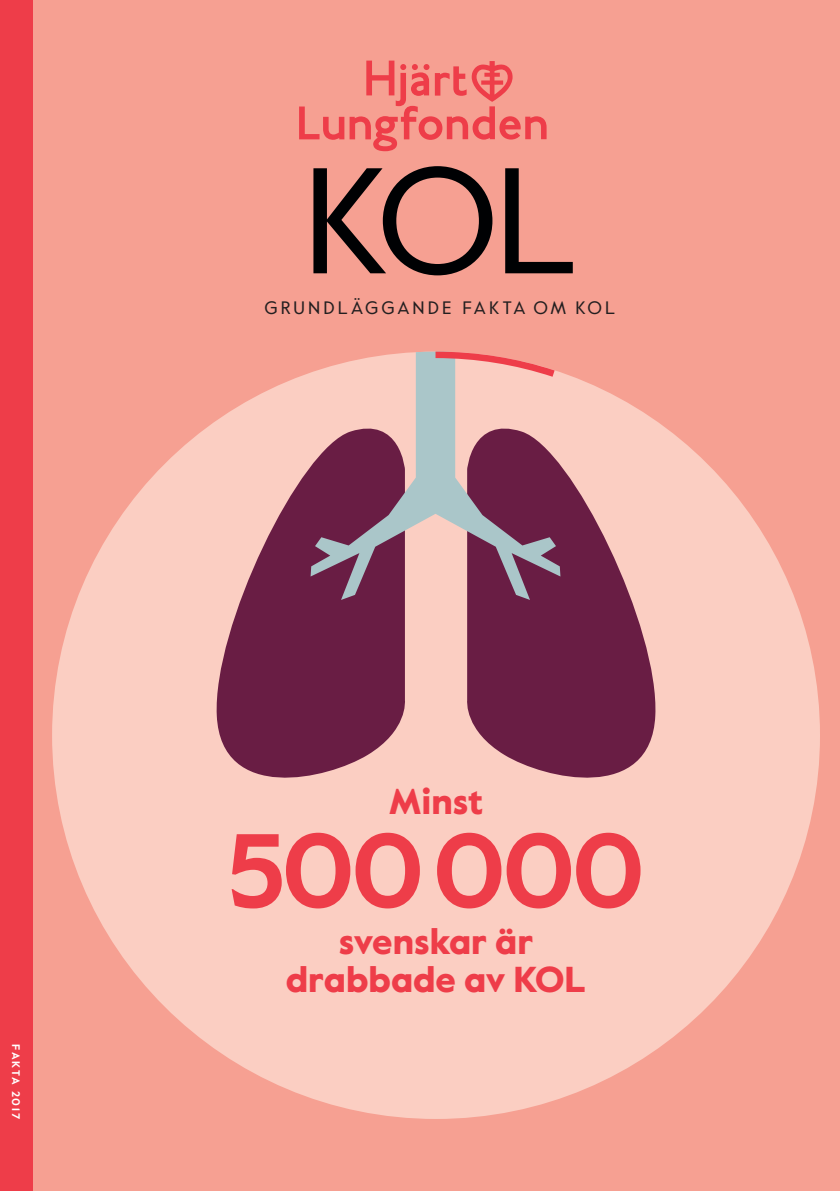
<style>
.page{position:relative;width:840px;height:1191px;background:#fff}
.page>*{position:absolute;margin:0;border:0;box-sizing:border-box;transform-origin:0 0}
.t1{font:150px "Value";color:#000103}
.t2{font:700 104px "Value";letter-spacing:-.04em;color:#ee3d49}
.Ingress{font:900 36px/38px "Value";color:#ee3d49;text-align:center}
.t3{font:18px "Value";letter-spacing:.175em;color:#231f20}
.t4{font:700 11px "Value";letter-spacing:.175em;color:#fff}
</style>
<div class="page">
<div style="left:32px;top:0;width:807px;height:1191px;background:#f6a092"></div>
<div style="left:0;top:0;width:32px;height:1191px;background:#ee3d49"></div>
<div style="left:52px;top:351px;width:767px;height:768px;background:#fbcec2;border-radius:50%"></div>
<svg style="left:212px;top:415px;width:193px;height:363px;fill:#691d44"></svg>
<svg style="left:467px;top:415px;width:192px;height:363px;fill:#691d44"></svg>
<svg style="left:310px;top:351px;width:250px;height:249px"></svg>
<svg style="left:435px;top:351px;width:119px;height:26px"></svg>
<svg style="left:299px;top:61px;width:247px;height:90px"></svg>
<p class="t4" style="left:24px;top:1044px;width:76px;rotate:90deg">FAKTA 2017</p>
<p class="t1" style="left:303px;top:117px;width:276px">KOL</p>
<p class="t3" style="left:264px;top:295px;width:352px">GRUNDLÄGGANDE FAKTA OM KOL</p>
<p class="Ingress" style="left:388px;top:782px;width:96px">Minst</p>
<p class="t2" style="left:227px;top:798px;width:419px">500000</p>
<p class="Ingress" style="left:285px;top:923px;width:302px">svenskar är drabbade av KOL</p>
</div>
